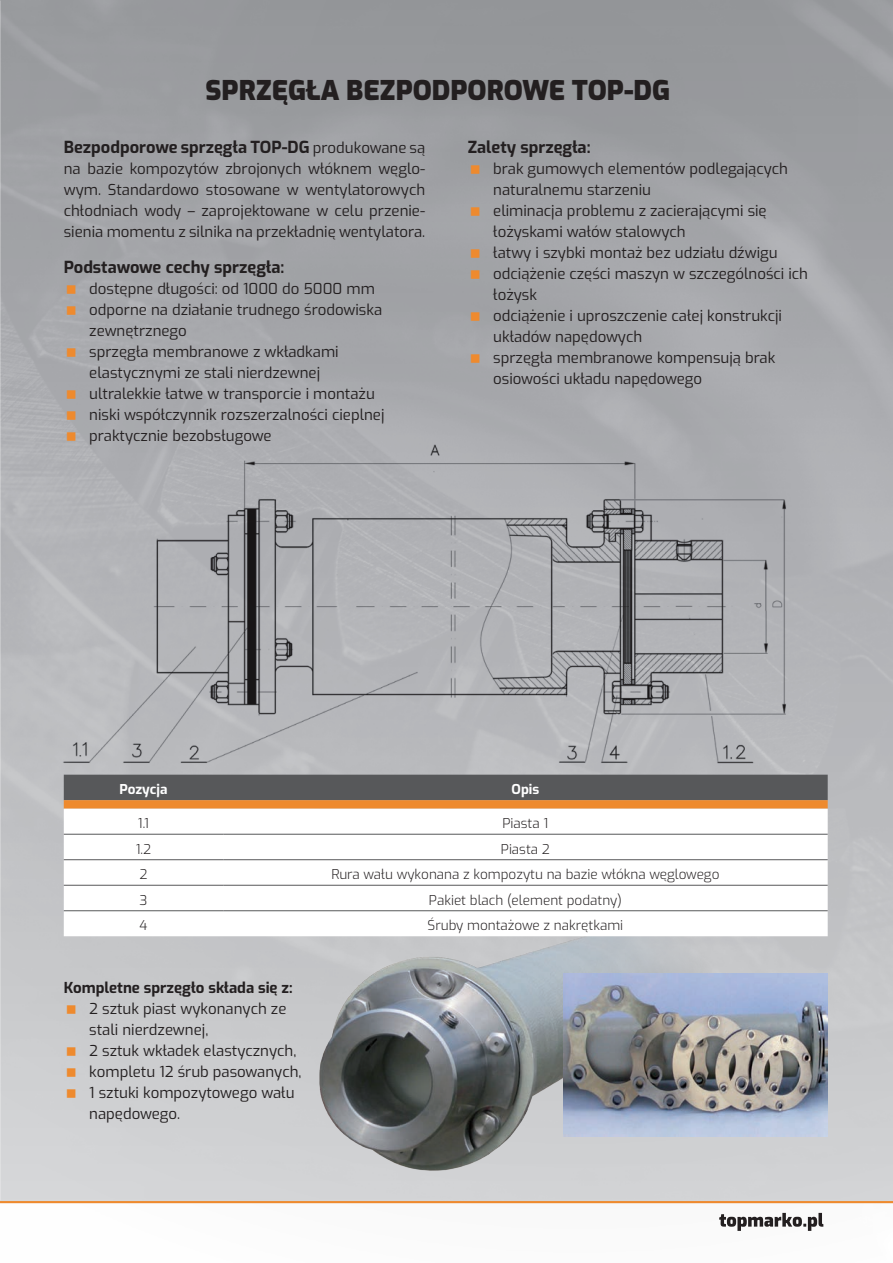
<style>
.page{position:relative;width:893px;height:1263px;background:#fff}
.page>*{position:absolute;margin:0;border:0;box-sizing:border-box;transform-origin:0 0}
.t1{font:900 27px "Exo";color:#231f20}
.t2{font:700 16.5px "Exo";color:#231f20}
.t3{font:15px/21px "Exo";color:#231f20}
.t4{font:700 15px "Exo";color:#231f20}
.t5{font:300 13.5px "Exo";color:#231f20}
.t6{font:700 13.5px "Exo";color:#fff}
.s1{font-weight:400;font-size:15px}
</style>
<div class="page">
<img style="left:0;top:0;width:893px;height:1227px">
<svg style="left:719px;top:1213px;width:104px;height:18px"></svg>
<hr style="left:0;top:1201px;width:893px;height:2px;background:#ee8a2e">
<img style="left:304px;top:936px;width:407px;height:243px">
<img style="left:35px;top:412px;width:811px;height:387px">
<img style="left:564px;top:974px;width:263px;height:162px">
<svg style="left:64px;top:775px;width:764px;height:34px;background:#7e6651"></svg>
<svg style="left:64px;top:809px;width:764px;height:127px"></svg>
<hr style="left:64px;top:834px;width:159px;height:1px;background:#57585a">
<hr style="left:223px;top:834px;width:605px;height:1px;background:#57585a">
<hr style="left:64px;top:859px;width:159px;height:1px;background:#57585a">
<hr style="left:223px;top:859px;width:605px;height:1px;background:#57585a">
<hr style="left:64px;top:885px;width:159px;height:1px;background:#57585a">
<hr style="left:223px;top:885px;width:605px;height:1px;background:#57585a">
<hr style="left:64px;top:910px;width:159px;height:1px;background:#57585a">
<hr style="left:223px;top:910px;width:605px;height:1px;background:#57585a">
<svg style="left:67px;top:285px;width:8px;height:8px"></svg>
<svg style="left:67px;top:306px;width:8px;height:8px"></svg>
<svg style="left:67px;top:348px;width:8px;height:8px"></svg>
<svg style="left:67px;top:390px;width:8px;height:8px"></svg>
<svg style="left:67px;top:411px;width:8px;height:8px"></svg>
<svg style="left:67px;top:432px;width:8px;height:8px"></svg>
<svg style="left:67px;top:1005px;width:8px;height:9px"></svg>
<svg style="left:67px;top:1047px;width:8px;height:9px"></svg>
<svg style="left:67px;top:1068px;width:8px;height:9px"></svg>
<svg style="left:67px;top:1089px;width:8px;height:9px"></svg>
<svg style="left:471px;top:165px;width:8px;height:8px"></svg>
<svg style="left:471px;top:207px;width:8px;height:8px"></svg>
<svg style="left:471px;top:249px;width:8px;height:8px"></svg>
<svg style="left:471px;top:270px;width:8px;height:8px"></svg>
<svg style="left:471px;top:312px;width:8px;height:8px"></svg>
<svg style="left:471px;top:354px;width:8px;height:8px"></svg>
<h1 class="t1" style="left:206px;top:70px;width:466px">SPRZĘGŁA BEZPODPOROWE TOP-DG</h1>
<p class="t2" style="left:64px;top:134px;width:363px">Bezpodporowe sprzęgła TOP-DG <span class="s1">produkowane są</span></p>
<p class="t3" style="left:64px;top:157px;width:363px;text-align:justify">na bazie kompozytów zbrojonych włóknem węglo&shy;wym. Standardowo stosowane w wentylatorowych chłodniach wody – zaprojektowane w celu przenie&shy;sienia momentu z silnika na przekładnię wentylatora.</p>
<p class="t2" style="left:64px;top:254px;width:222px">Podstawowe cechy sprzęgła:</p>
<p class="t3" style="left:89px;top:277px;width:297px">dostępne długości: od 1000 do 5000 mm odporne na działanie trudnego środowiska zewnętrznego<br>sprzęgła membranowe z wkładkami elastycznymi ze stali nierdzewnej ultralekkie łatwe w transporcie i montażu niski współczynnik rozszerzalności cieplnej praktycznie bezobsługowe</p>
<p class="t2" style="left:468px;top:134px;width:124px">Zalety sprzęgła:</p>
<p class="t3" style="left:493px;top:157px;width:316px">brak gumowych elementów podlegających naturalnemu starzeniu<br>eliminacja problemu z zacierającymi się łożyskami wałów stalowych<br>łatwy i szybki montaż bez udziału dźwigu odciążenie części maszyn w szczególności ich łożysk<br>odciążenie i uproszczenie całej konstrukcji układów napędowych<br>sprzęgła membranowe kompensują brak osiowości układu napędowego</p>
<p class="t6" style="left:119px;top:779px;width:50px">Pozycja</p>
<p class="t6" style="left:512px;top:779px;width:29px">Opis</p>
<p class="t5" style="left:138px;top:813px;width:13px">1.1</p>
<p class="t5" style="left:502px;top:813px;width:47px">Piasta 1</p>
<p class="t5" style="left:136px;top:839px;width:17px">1.2</p>
<p class="t5" style="left:501px;top:839px;width:51px">Piasta 2</p>
<p class="t5" style="left:139px;top:864px;width:10px">2</p>
<p class="t5" style="left:331px;top:864px;width:390px">Rura wału wykonana z kompozytu na bazie włókna węglowego</p>
<p class="t5" style="left:140px;top:890px;width:9px">3</p>
<p class="t5" style="left:429px;top:890px;width:194px">Pakiet blach (element podatny)</p>
<p class="t5" style="left:140px;top:915px;width:9px">4</p>
<p class="t5" style="left:428px;top:915px;width:197px">Śruby montażowe z nakrętkami</p>
<p class="t4" style="left:64px;top:976px;width:230px">Kompletne sprzęgło składa się z:</p>
<p class="t3" style="left:89px;top:997px;width:214px">2 sztuk piast wykonanych ze stali nierdzewnej,<br>2 sztuk wkładek elastycznych, kompletu 12 śrub pasowanych,<br>1 sztuki kompozytowego wału napędowego.</p>
</div>
